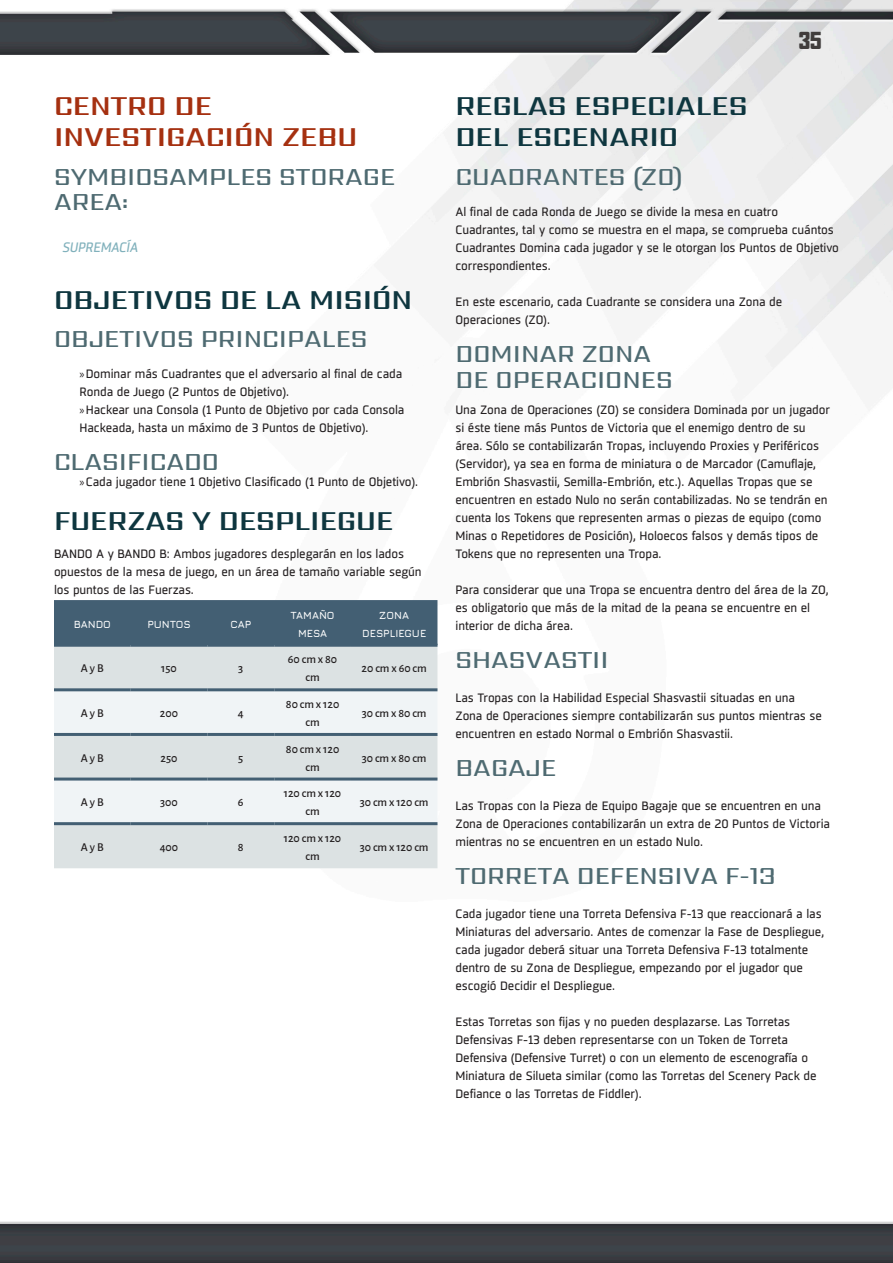
<style>
.page{position:relative;width:893px;height:1263px;background:#fff}
.page>*{position:absolute;margin:0;border:0;box-sizing:border-box;transform-origin:0 0}
.t1{font:600 28.5px/31.5px "Sarpanch";color:#0e363f}
.t2{font:600 28.5px/31.5px "Sarpanch";color:#a53010}
.t3{font:500 25.5px/25.5px "Sarpanch";color:#4e6a71}
.t4{font:900 22.5px "Agency FB";color:#403d3c}
.t5{font:italic 13.5px "Sisco";letter-spacing:-.01em;color:#81b1bc}
.t6{font:12px/18px "Sisco";letter-spacing:-.01em;color:#231f20}
.t7{font:500 12px/18px "Alegreya Sans";color:#231f20;text-align:center}
.t8{font:700 10.5px/18px "Jura";color:#fff;text-align:center}
.s1{font-family:"Myriad Pro"}
</style>
<div class="page">
<img style="left:0;top:0;width:893px;height:1263px">
<div style="left:54px;top:600px;width:383px;height:44px;background:#435f73"></div>
<div style="left:54px;top:647px;width:383px;height:221px;background:#dce2e3"></div>
<svg style="left:54px;top:691px;width:383px;height:131px;fill:#f0f4f6"></svg>
<hr style="left:54px;top:644px;width:77px;height:3px;background:#435f73">
<hr style="left:131px;top:644px;width:76px;height:3px;background:#435f73">
<hr style="left:207px;top:644px;width:67px;height:3px;background:#435f73">
<hr style="left:274px;top:644px;width:77px;height:3px;background:#435f73">
<hr style="left:351px;top:644px;width:86px;height:3px;background:#435f73">
<hr style="left:54px;top:688px;width:77px;height:3px;background:#435f73">
<hr style="left:131px;top:688px;width:76px;height:3px;background:#435f73">
<hr style="left:207px;top:688px;width:67px;height:3px;background:#435f73">
<hr style="left:274px;top:688px;width:77px;height:3px;background:#435f73">
<hr style="left:351px;top:688px;width:86px;height:3px;background:#435f73">
<hr style="left:54px;top:733px;width:77px;height:3px;background:#435f73">
<hr style="left:131px;top:733px;width:76px;height:3px;background:#435f73">
<hr style="left:207px;top:733px;width:67px;height:3px;background:#435f73">
<hr style="left:274px;top:733px;width:77px;height:3px;background:#435f73">
<hr style="left:351px;top:733px;width:86px;height:3px;background:#435f73">
<hr style="left:54px;top:777px;width:77px;height:3px;background:#435f73">
<hr style="left:131px;top:777px;width:76px;height:3px;background:#435f73">
<hr style="left:207px;top:777px;width:67px;height:3px;background:#435f73">
<hr style="left:274px;top:777px;width:77px;height:3px;background:#435f73">
<hr style="left:351px;top:777px;width:86px;height:3px;background:#435f73">
<hr style="left:54px;top:822px;width:77px;height:3px;background:#435f73">
<hr style="left:131px;top:822px;width:76px;height:3px;background:#435f73">
<hr style="left:207px;top:822px;width:67px;height:3px;background:#435f73">
<hr style="left:274px;top:822px;width:77px;height:3px;background:#435f73">
<hr style="left:351px;top:822px;width:86px;height:3px;background:#435f73">
<h1 class="t2" style="left:54px;top:92px;width:305px">CENTRO DE<br>INVESTIGACIÓN ZEBU</h1>
<h2 class="t3" style="left:54px;top:165px;width:343px">SYMBIOSAMPLES STORAGE<br>AREA:</h2>
<p class="t5" style="left:63px;top:238px;width:77px">SUPREMACÍA</p>
<h1 class="t1" style="left:54px;top:286px;width:360px">OBJETIVOS DE LA MISIÓN</h1>
<h2 class="t3" style="left:54px;top:328px;width:315px">OBJETIVOS PRINCIPALES</h2>
<p class="t6" style="left:80px;top:365px;width:327px"><span class="s1">»</span>Dominar más Cuadrantes que el adversario al final de cada Ronda de Juego (2 Puntos de Objetivo).<br><span class="s1">»</span>Hackear una Consola (1 Punto de Objetivo por cada Consola Hackeada, hasta un máximo de 3 Puntos de Objetivo).</p>
<h2 class="t3" style="left:54px;top:451px;width:167px">CLASIFICADO</h2>
<p class="t6" style="left:80px;top:473px;width:340px"><span class="s1">»</span>Cada jugador tiene 1 Objetivo Clasificado (1 Punto de Objetivo).</p>
<h1 class="t1" style="left:54px;top:507px;width:341px">FUERZAS Y DESPLIEGUE</h1>
<p class="t6" style="left:54px;top:545px;width:369px">BANDO A y BANDO B: Ambos jugadores desplegarán en los lados opuestos de la mesa de juego, en un área de tamaño variable según los puntos de las Fuerzas.</p>
<p class="t8" style="left:74px;top:614px;width:39px">BANDO</p>
<p class="t8" style="left:147px;top:614px;width:45px">PUNTOS</p>
<p class="t8" style="left:230px;top:614px;width:22px">CAP</p>
<p class="t8" style="left:291px;top:605px;width:45px">TAMAÑO<br>MESA</p>
<p class="t8" style="left:362px;top:605px;width:66px">ZONA<br>DESPLIEGUE</p>
<p class="t7" style="left:81px;top:659px;width:24px">A y B</p>
<p class="t7" style="left:161px;top:659px;width:17px">150</p>
<p class="t7" style="left:238px;top:659px;width:7px">3</p>
<p class="t7" style="left:288px;top:650px;width:51px">60 cm x 80 cm</p>
<p class="t7" style="left:362px;top:659px;width:67px">20 cm x 60 cm</p>
<p class="t7" style="left:81px;top:703px;width:24px">A y B</p>
<p class="t7" style="left:160px;top:703px;width:20px">200</p>
<p class="t7" style="left:238px;top:703px;width:7px">4</p>
<p class="t7" style="left:286px;top:694px;width:55px">80 cm x 120 cm</p>
<p class="t7" style="left:362px;top:703px;width:66px">30 cm x 80 cm</p>
<p class="t7" style="left:81px;top:748px;width:24px">A y B</p>
<p class="t7" style="left:161px;top:748px;width:18px">250</p>
<p class="t7" style="left:238px;top:748px;width:7px">5</p>
<p class="t7" style="left:286px;top:739px;width:55px">80 cm x 120 cm</p>
<p class="t7" style="left:362px;top:748px;width:66px">30 cm x 80 cm</p>
<p class="t7" style="left:81px;top:792px;width:24px">A y B</p>
<p class="t7" style="left:160px;top:792px;width:19px">300</p>
<p class="t7" style="left:238px;top:792px;width:7px">6</p>
<p class="t7" style="left:284px;top:783px;width:59px">120 cm x 120 cm</p>
<p class="t7" style="left:360px;top:792px;width:70px">30 cm x 120 cm</p>
<p class="t7" style="left:81px;top:837px;width:24px">A y B</p>
<p class="t7" style="left:160px;top:837px;width:20px">400</p>
<p class="t7" style="left:238px;top:837px;width:7px">8</p>
<p class="t7" style="left:284px;top:828px;width:59px">120 cm x 120 cm</p>
<p class="t7" style="left:360px;top:837px;width:70px">30 cm x 120 cm</p>
<h3 class="t4" style="left:799px;top:28px;width:24px">35</h3>
<h1 class="t1" style="left:455px;top:92px;width:294px">REGLAS ESPECIALES<br>DEL ESCENARIO</h1>
<h2 class="t3" style="left:455px;top:165px;width:229px">CUADRANTES (ZO)</h2>
<p class="t6" style="left:455px;top:203px;width:385px">Al final de cada Ronda de Juego se divide la mesa en cuatro Cuadrantes, tal y como se muestra en el mapa, se comprueba cuántos Cuadrantes Domina cada jugador y se le otorgan los Puntos de Objetivo correspondientes.</p>
<p class="t6" style="left:455px;top:293px;width:328px">En este escenario, cada Cuadrante se considera una Zona de<br>Operaciones (ZO).</p>
<h2 class="t3" style="left:455px;top:343px;width:219px">DOMINAR ZONA<br>DE OPERACIONES</h2>
<p class="t6" style="left:455px;top:401px;width:376px">Una Zona de Operaciones (ZO) se considera Dominada por un jugador si éste tiene más Puntos de Victoria que el enemigo dentro de su área. Sólo se contabilizarán Tropas, incluyendo Proxies y Periféricos (Servidor), ya sea en forma de miniatura o de Marcador (Camuflaje, Embrión Shasvastii, Semilla-Embrión, etc.). Aquellas Tropas que se encuentren en estado Nulo no serán contabilizadas. No se tendrán en cuenta los Tokens que representen armas o piezas de equipo (como Minas o Repetidores de Posición), Holoecos falsos y demás tipos de Tokens que no representen una Tropa.</p>
<p class="t6" style="left:455px;top:581px;width:375px">Para considerar que una Tropa se encuentra dentro del área de la ZO, es obligatorio que más de la mitad de la peana se encuentre en el interior de dicha área.</p>
<h2 class="t3" style="left:455px;top:649px;width:155px">SHASVASTII</h2>
<p class="t6" style="left:455px;top:689px;width:368px">Las Tropas con la Habilidad Especial Shasvastii situadas en una<br>Zona de Operaciones siempre contabilizarán sus puntos mientras se encuentren en estado Normal o Embrión Shasvastii.</p>
<h2 class="t3" style="left:455px;top:757px;width:102px">BAGAJE</h2>
<p class="t6" style="left:455px;top:797px;width:376px">Las Tropas con la Pieza de Equipo Bagaje que se encuentren en una<br>Zona de Operaciones contabilizarán un extra de 20 Puntos de Victoria mientras no se encuentren en un estado Nulo.</p>
<h2 class="t3" style="left:455px;top:865px;width:322px">TORRETA DEFENSIVA F-13</h2>
<p class="t6" style="left:455px;top:905px;width:370px">Cada jugador tiene una Torreta Defensiva F-13 que reaccionará a las Miniaturas del adversario. Antes de comenzar la Fase de Despliegue, cada jugador deberá situar una Torreta Defensiva F-13 totalmente dentro de su Zona de Despliegue, empezando por el jugador que escogió Decidir el Despliegue.</p>
<p class="t6" style="left:455px;top:1013px;width:363px">Estas Torretas son fijas y no pueden desplazarse. Las Torretas Defensivas F-13 deben representarse con un Token de Torreta Defensiva (Defensive Turret) o con un elemento de escenografía o Miniatura de Silueta similar (como las Torretas del Scenery Pack de Defiance o las Torretas de Fiddler).</p>
</div>
